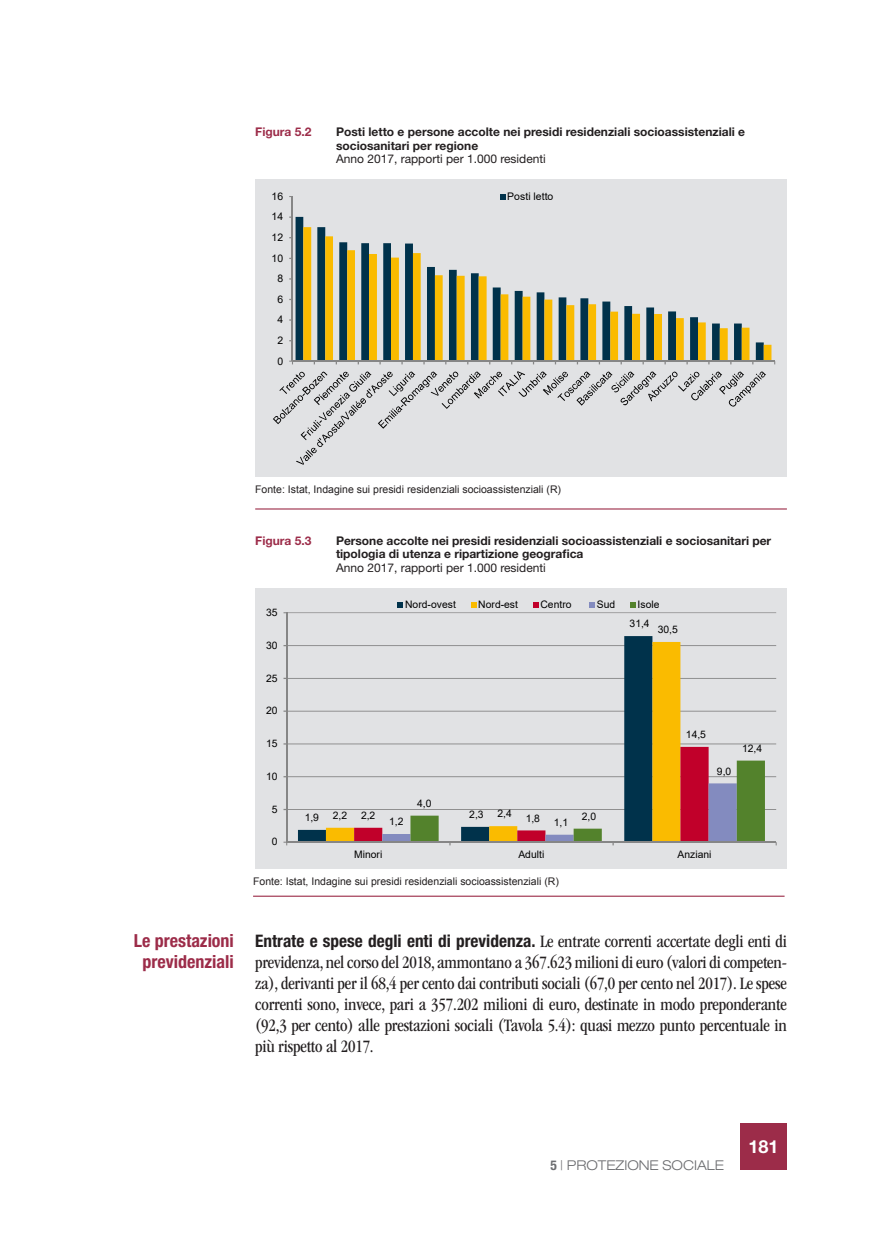
<style>
.page{position:relative;width:872px;height:1234px;background:#fff}
.page>*{position:absolute;margin:0;border:0;box-sizing:border-box;transform-origin:0 0}
.t1{font:condensed 18px/21px "ITC Garamond Std";letter-spacing:-.01em;color:#231f20;text-align:justify}
.t2{font:700 condensed 18px/21px "Helvetica Neue LT Std";color:#9c2c49;text-align:center}
.t3{font:700 18px "Helvetica Neue LT Std";color:#fff}
.t4{font:300 expanded 13.5px "Helvetica Neue LT Std";color:#6c6d70}
.t5{font:700 12px/13.5px "Helvetica Neue LT Std";color:#231f20}
.t6{font:12px "Helvetica Neue LT Std";color:#231f20}
.t7{font:700 12px "Helvetica Neue LT Std";color:#9c2c49}
.t8{font:10.5px "Arial";color:#231f20}
.t9{font:10.5px "Arial";letter-spacing:-.005em;color:#000}
.t10{font:10.35px "Arial";color:#000}
.s1{font-family:"Helvetica Neue LT Std";font-weight:700;font-size:17.25px}
.s2{font-weight:700;font-stretch:condensed}
</style>
<div class="page">
<div style="left:740px;top:1123px;width:47px;height:46px;background:#9c2c49"></div>
<div style="left:255px;top:587px;width:532px;height:281px;background:#e1e2e4"></div>
<hr style="left:287px;top:808px;width:489px;height:1px;background:#868686">
<hr style="left:287px;top:776px;width:489px;height:1px;background:#868686">
<hr style="left:287px;top:743px;width:489px;height:1px;background:#868686">
<hr style="left:287px;top:710px;width:489px;height:1px;background:#868686">
<hr style="left:287px;top:677px;width:489px;height:1px;background:#868686">
<hr style="left:287px;top:645px;width:489px;height:1px;background:#868686">
<hr style="left:287px;top:612px;width:489px;height:1px;background:#868686">
<svg style="left:298px;top:636px;width:354px;height:205px"></svg>
<svg style="left:326px;top:641px;width:354px;height:200px"></svg>
<hr style="left:286px;top:612px;width:1px;height:230px;background:#868686">
<hr style="left:287px;top:841px;width:489px;height:1px;background:#868686">
<svg style="left:354px;top:746px;width:411px;height:99px"></svg>
<svg style="left:398px;top:602px;width:5px;height:5px"></svg>
<svg style="left:471px;top:602px;width:5px;height:5px"></svg>
<svg style="left:533px;top:602px;width:5px;height:5px"></svg>
<svg style="left:589px;top:602px;width:6px;height:5px"></svg>
<svg style="left:630px;top:602px;width:5px;height:5px"></svg>
<hr style="left:253px;top:895px;width:531px;height:1px;background:#9c2c49">
<div style="left:255px;top:179px;width:532px;height:298px;background:#e1e2e4"></div>
<svg style="left:295px;top:217px;width:9px;height:143px"></svg>
<svg style="left:303px;top:227px;width:468px;height:133px"></svg>
<hr style="left:292px;top:196px;width:1px;height:165px;background:#868686">
<hr style="left:292px;top:360px;width:482px;height:1px;background:#868686">
<svg style="left:273px;top:371px;width:493px;height:93px"></svg>
<svg style="left:500px;top:194px;width:5px;height:5px"></svg>
<hr style="left:255px;top:508px;width:532px;height:1px;background:#9c2c49">
<p class="t7" style="left:255px;top:124px;width:58px">Figura 5.2</p>
<p class="t5" style="left:336px;top:125px;width:410px">Posti letto e persone accolte nei presidi residenziali socioassistenziali e sociosanitari per regione</p>
<p class="t6" style="left:336px;top:152px;width:211px">Anno 2017, rapporti per 1.000 residenti</p>
<p class="t9" style="left:272px;top:189px;width:13px">16</p>
<p class="t9" style="left:507px;top:189px;width:48px">Posti letto</p>
<p class="t9" style="left:272px;top:209px;width:13px">14</p>
<p class="t9" style="left:272px;top:230px;width:13px">12</p>
<p class="t9" style="left:272px;top:250px;width:13px">10</p>
<p class="t9" style="left:277px;top:271px;width:7px">8</p>
<p class="t9" style="left:277px;top:292px;width:7px">6</p>
<p class="t9" style="left:277px;top:312px;width:7px">4</p>
<p class="t9" style="left:277px;top:333px;width:7px">2</p>
<p class="t9" style="left:277px;top:353px;width:7px">0</p>
<p class="t2" style="left:134px;top:929px;width:102px">Le prestazioni previdenziali</p>
<p class="t8" style="left:255px;top:482px;width:307px">Fonte: Istat, Indagine sui presidi residenziali socioassistenziali (R)</p>
<p class="t7" style="left:255px;top:533px;width:58px">Figura 5.3</p>
<p class="t5" style="left:336px;top:533px;width:437px">Persone accolte nei presidi residenziali socioassistenziali e sociosanitari per tipologia di utenza e ripartizione geografica</p>
<p class="t6" style="left:336px;top:560px;width:211px">Anno 2017, rapporti per 1.000 residenti</p>
<p class="t10" style="left:266px;top:605px;width:13px">35</p>
<p class="t10" style="left:266px;top:638px;width:13px">30</p>
<p class="t10" style="left:266px;top:670px;width:13px">25</p>
<p class="t10" style="left:266px;top:703px;width:13px">20</p>
<p class="t10" style="left:266px;top:736px;width:13px">15</p>
<p class="t10" style="left:266px;top:769px;width:13px">10</p>
<p class="t10" style="left:272px;top:801px;width:7px">5</p>
<p class="t10" style="left:272px;top:834px;width:7px">0</p>
<p class="t10" style="left:405px;top:597px;width:52px">Nord-ovest</p>
<p class="t10" style="left:478px;top:597px;width:41px">Nord-est</p>
<p class="t10" style="left:540px;top:597px;width:33px">Centro</p>
<p class="t10" style="left:597px;top:597px;width:20px">Sud</p>
<p class="t10" style="left:637px;top:597px;width:23px">Isole</p>
<p class="t10" style="left:629px;top:616px;width:21px">31,4</p>
<p class="t10" style="left:658px;top:622px;width:21px">30,5</p>
<p class="t10" style="left:686px;top:727px;width:21px">14,5</p>
<p class="t10" style="left:717px;top:763px;width:16px">9,0</p>
<p class="t10" style="left:417px;top:796px;width:16px">4,0</p>
<p class="t10" style="left:333px;top:808px;width:16px">2,2</p>
<p class="t10" style="left:497px;top:806px;width:16px">2,4</p>
<p class="t10" style="left:305px;top:810px;width:16px">1,9</p>
<p class="t10" style="left:469px;top:807px;width:16px">2,3</p>
<p class="t10" style="left:361px;top:807px;width:16px">2,2</p>
<p class="t10" style="left:525px;top:810px;width:16px">1,8</p>
<p class="t10" style="left:389px;top:814px;width:16px">1,2</p>
<p class="t10" style="left:554px;top:815px;width:16px">1,1</p>
<p class="t10" style="left:582px;top:809px;width:16px">2,0</p>
<p class="t10" style="left:354px;top:847px;width:30px">Minori</p>
<p class="t10" style="left:518px;top:847px;width:27px">Adulti</p>
<p class="t10" style="left:677px;top:847px;width:36px">Anziani</p>
<p class="t8" style="left:253px;top:874px;width:307px">Fonte: Istat, Indagine sui presidi residenziali socioassistenziali (R)</p>
<p class="t10" style="left:742px;top:741px;width:21px">12,4</p>
<p class="t1" style="left:255px;top:930px;width:533px"><span class="s1">Entrate e spese degli enti di previdenza.</span> Le entrate correnti accertate degli enti di previdenza, nel corso del 2018, ammontano a 367.623 milioni di euro (valori di competen&shy;za), derivanti per il 68,4 per cento dai contributi sociali (67,0 per cento nel 2017). Le spese correnti sono, invece, pari a 357.202 milioni di euro, destinate in modo preponderante (92,3 per cento) alle prestazioni sociali (Tavola 5.4): quasi mezzo punto percentuale in più rispetto al 2017.</p>
<p class="t4" style="left:550px;top:1156px;width:175px"><span class="s2">5</span> | PROTEZIONE SOCIALE</p>
<p class="t3" style="left:748px;top:1135px;width:32px">181</p>
</div>
